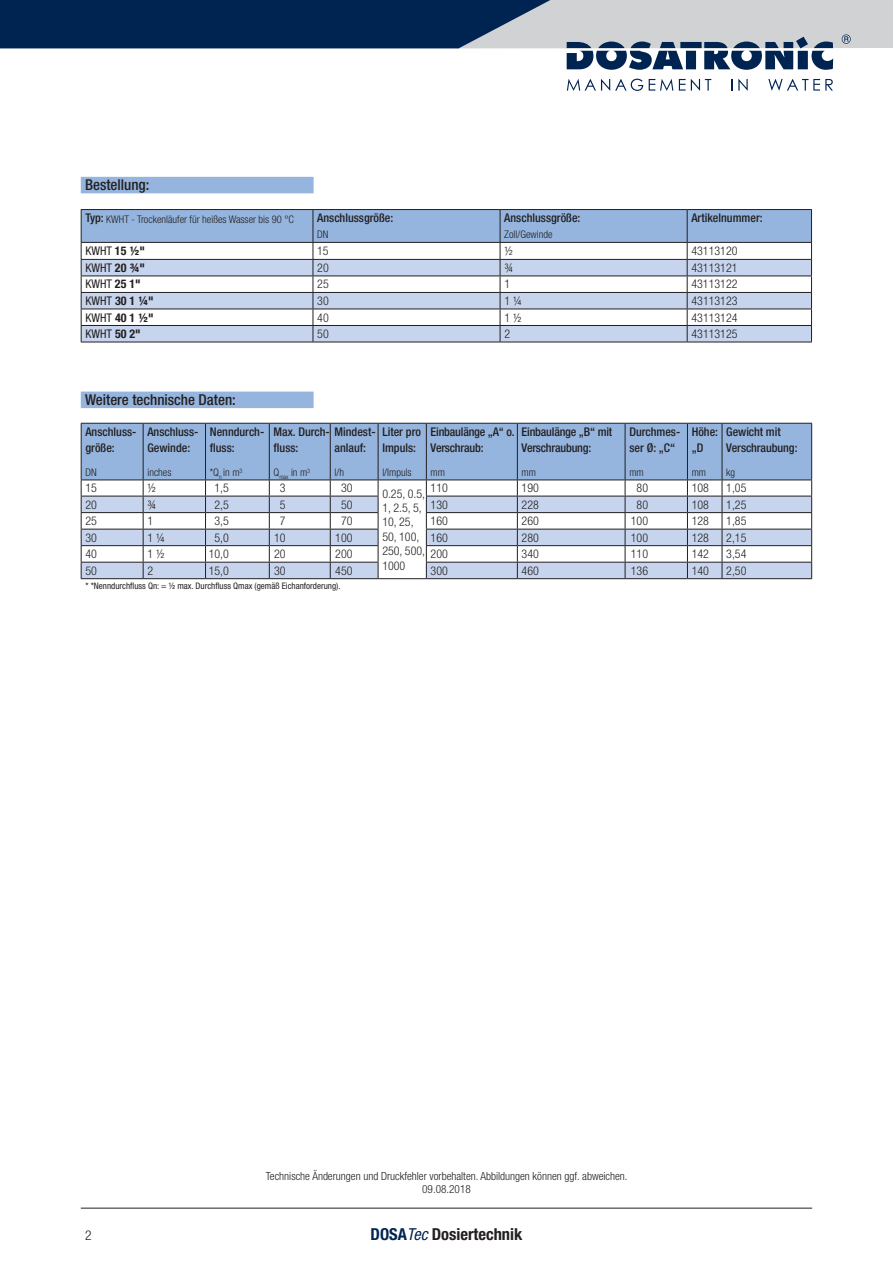
<style>
.page{position:relative;width:893px;height:1263px;background:#fff}
.page>*{position:absolute;margin:0;border:0;box-sizing:border-box;transform-origin:0 0}
.t1{font:700 condensed 16.5px "Helvetica Neue LT Pro";color:#231f20}
.t2{font:500 condensed 15px "Helvetica Neue LT Pro";color:#231f20}
.t3{font:300 condensed 13.5px "Helvetica Neue LT Pro";color:#231f20}
.t4{font:300 condensed 12px/14.4px "Helvetica Neue LT Pro";color:#231f20}
.t5{font:500 condensed 12px/16.5px "Helvetica Neue LT Pro";color:#231f20}
.t6{font:condensed 12px "Helvetica Neue LT Pro";color:#231f20}
.t7{font:700 condensed 12px "Helvetica Neue LT Pro";color:#231f20}
.t8{font:300 condensed 11.25px/13.5px "Helvetica Neue LT Pro";color:#231f20;text-align:center}
.t9{font:300 condensed 10.5px "Helvetica Neue LT Pro";color:#231f20}
.t10{font:condensed 9px "Helvetica Neue LT Pro";color:#231f20}
.s1{font-weight:500;font-size:12px}
.s2{font-weight:700}
.s3{font-weight:400}
.s4{color:#002451}
.s5{font-weight:400;font-style:italic;color:#002451}
</style>
<div class="page">
<svg style="left:567px;top:79px;width:76px;height:12px"></svg>
<svg style="left:649px;top:79px;width:24px;height:12px"></svg>
<svg style="left:679px;top:79px;width:32px;height:12px"></svg>
<svg style="left:731px;top:79px;width:1px;height:12px"></svg>
<svg style="left:738px;top:79px;width:10px;height:12px"></svg>
<svg style="left:768px;top:79px;width:65px;height:12px"></svg>
<svg style="left:0;top:0;width:893px;height:70px"></svg>
<hr style="left:81px;top:1208px;width:731px;height:1px;background:#231f20">
<div style="left:81px;top:392px;width:233px;height:16px;background:#95b5de"></div>
<hr style="left:81px;top:578px;width:62px;height:1px;background:#231f20">
<hr style="left:143px;top:578px;width:63px;height:1px;background:#231f20">
<hr style="left:206px;top:578px;width:63px;height:1px;background:#231f20">
<hr style="left:269px;top:578px;width:61px;height:1px;background:#231f20">
<hr style="left:330px;top:578px;width:48px;height:1px;background:#231f20">
<hr style="left:426px;top:578px;width:91px;height:1px;background:#231f20">
<hr style="left:517px;top:578px;width:108px;height:1px;background:#231f20">
<hr style="left:625px;top:578px;width:62px;height:1px;background:#231f20">
<hr style="left:687px;top:578px;width:35px;height:1px;background:#231f20">
<hr style="left:722px;top:578px;width:90px;height:1px;background:#231f20">
<svg style="left:81px;top:423px;width:731px;height:155px"></svg>
<hr style="left:378px;top:578px;width:48px;height:1px;background:#231f20">
<div style="left:81px;top:177px;width:233px;height:16px;background:#95b5de"></div>
<hr style="left:81px;top:209px;width:232px;height:1px;background:#231f20">
<hr style="left:81px;top:342px;width:232px;height:1px;background:#231f20">
<hr style="left:313px;top:209px;width:187px;height:1px;background:#231f20">
<hr style="left:500px;top:209px;width:187px;height:1px;background:#231f20">
<hr style="left:687px;top:209px;width:125px;height:1px;background:#231f20">
<hr style="left:313px;top:342px;width:187px;height:1px;background:#231f20">
<hr style="left:500px;top:342px;width:187px;height:1px;background:#231f20">
<hr style="left:687px;top:342px;width:125px;height:1px;background:#231f20">
<svg style="left:81px;top:210px;width:731px;height:132px"></svg>
<p class="t2" style="left:85px;top:176px;width:66px">Bestellung:</p>
<p class="t9" style="left:85px;top:213px;width:210px"><span class="s1">Typ:</span> KWHT - Trockenläufer für heißes Wasser bis 90 °C</p>
<p class="t5" style="left:317px;top:209px;width:78px">Anschlussgröße:</p>
<p class="t9" style="left:317px;top:228px;width:13px">DN</p>
<p class="t5" style="left:504px;top:209px;width:78px">Anschlussgröße:</p>
<p class="t9" style="left:504px;top:228px;width:50px">Zoll/Gewinde</p>
<p class="t5" style="left:691px;top:209px;width:73px">Artikelnummer:</p>
<p class="t6" style="left:85px;top:244px;width:61px">KWHT <span class="s2">15 ½"</span></p>
<p class="t4" style="left:317px;top:244px;width:13px">15</p>
<p class="t4" style="left:504px;top:244px;width:10px">½</p>
<p class="t4" style="left:691px;top:244px;width:48px">43113120</p>
<p class="t6" style="left:85px;top:261px;width:61px">KWHT <span class="s2">20 ¾"</span></p>
<p class="t4" style="left:317px;top:260px;width:13px">20</p>
<p class="t4" style="left:504px;top:260px;width:10px">¾</p>
<p class="t4" style="left:691px;top:260px;width:48px">43113121</p>
<p class="t6" style="left:85px;top:277px;width:57px">KWHT <span class="s2">25 1"</span></p>
<p class="t4" style="left:317px;top:277px;width:13px">25</p>
<p class="t4" style="left:504px;top:277px;width:7px">1</p>
<p class="t4" style="left:691px;top:277px;width:48px">43113122</p>
<p class="t7" style="left:85px;top:294px;width:70px"><span class="s3">KWHT</span> 30 1 ¼"</p>
<p class="t4" style="left:317px;top:293px;width:13px">30</p>
<p class="t4" style="left:504px;top:293px;width:19px">1 ¼</p>
<p class="t4" style="left:691px;top:293px;width:48px">43113123</p>
<p class="t7" style="left:85px;top:310px;width:70px"><span class="s3">KWHT</span> 40 1 ½"</p>
<p class="t4" style="left:317px;top:310px;width:13px">40</p>
<p class="t4" style="left:504px;top:310px;width:19px">1 ½</p>
<p class="t4" style="left:691px;top:310px;width:48px">43113124</p>
<p class="t6" style="left:85px;top:327px;width:57px">KWHT <span class="s2">50 2"</span></p>
<p class="t4" style="left:317px;top:326px;width:13px">50</p>
<p class="t4" style="left:504px;top:326px;width:7px">2</p>
<p class="t4" style="left:691px;top:326px;width:48px">43113125</p>
<p class="t2" style="left:85px;top:391px;width:152px">Weitere technische Daten:</p>
<p class="t5" style="left:85px;top:423px;width:53px">Anschluss&shy;größe:</p>
<p class="t9" style="left:85px;top:466px;width:13px">DN</p>
<p class="t5" style="left:147px;top:423px;width:53px">Anschluss-<br>Gewinde:</p>
<p class="t9" style="left:147px;top:466px;width:26px">inches</p>
<p class="t5" style="left:210px;top:423px;width:56px">Nenndurch&shy;fluss:</p>
<p class="t9" style="left:210px;top:466px;width:34px">*Q<sub>n</sub> in m<sup>3</sup></p>
<p class="t5" style="left:274px;top:423px;width:104px">Max. Durch- Mindest&shy;fluss:</p>
<p class="t9" style="left:274px;top:466px;width:38px">Q<sub>max</sub> in m<sup>3</sup></p>
<p class="t5" style="left:382px;top:423px;width:40px">Liter pro<br>Impuls:</p>
<p class="t9" style="left:382px;top:466px;width:31px">l/Impuls</p>
<p class="t5" style="left:334px;top:440px;width:33px">anlauf:</p>
<p class="t9" style="left:334px;top:466px;width:11px">l/h</p>
<p class="t5" style="left:431px;top:423px;width:85px">Einbaulänge „A“ o.<br>Verschraub:</p>
<p class="t9" style="left:431px;top:466px;width:16px">mm</p>
<p class="t5" style="left:522px;top:423px;width:92px">Einbaulänge „B“ mit<br>Verschraubung:</p>
<p class="t9" style="left:522px;top:466px;width:16px">mm</p>
<p class="t5" style="left:629px;top:423px;width:52px">Durchmes&shy;ser Ø: „C“</p>
<p class="t9" style="left:629px;top:466px;width:16px">mm</p>
<p class="t5" style="left:692px;top:423px;width:28px">Höhe: „D</p>
<p class="t9" style="left:692px;top:466px;width:16px">mm</p>
<p class="t5" style="left:726px;top:423px;width:73px">Gewicht mit<br>Verschraubung:</p>
<p class="t9" style="left:726px;top:466px;width:10px">kg</p>
<p class="t4" style="left:85px;top:481px;width:13px">15</p>
<p class="t4" style="left:147px;top:481px;width:10px">½</p>
<p class="t4" style="left:214px;top:481px;width:16px">1,5</p>
<p class="t4" style="left:280px;top:481px;width:7px">3</p>
<p class="t4" style="left:341px;top:481px;width:13px">30</p>
<p class="t4" style="left:431px;top:481px;width:19px">110</p>
<p class="t4" style="left:522px;top:481px;width:19px">190</p>
<p class="t4" style="left:637px;top:481px;width:13px">80</p>
<p class="t4" style="left:692px;top:481px;width:19px">108</p>
<p class="t4" style="left:726px;top:481px;width:22px">1,05</p>
<p class="t4" style="left:382px;top:486px;width:44px">0.25, 0.5,<br>1, 2.5, 5,<br>10, 25,<br>50, 100,<br>250, 500,<br>1000</p>
<p class="t4" style="left:85px;top:497px;width:13px">20</p>
<p class="t4" style="left:147px;top:497px;width:10px">¾</p>
<p class="t4" style="left:214px;top:497px;width:16px">2,5</p>
<p class="t4" style="left:280px;top:497px;width:7px">5</p>
<p class="t4" style="left:341px;top:497px;width:13px">50</p>
<p class="t4" style="left:431px;top:497px;width:19px">130</p>
<p class="t4" style="left:522px;top:497px;width:19px">228</p>
<p class="t4" style="left:637px;top:497px;width:13px">80</p>
<p class="t4" style="left:692px;top:497px;width:19px">108</p>
<p class="t4" style="left:726px;top:497px;width:22px">1,25</p>
<p class="t4" style="left:85px;top:514px;width:13px">25</p>
<p class="t4" style="left:147px;top:514px;width:7px">1</p>
<p class="t4" style="left:214px;top:514px;width:16px">3,5</p>
<p class="t4" style="left:280px;top:514px;width:7px">7</p>
<p class="t4" style="left:341px;top:514px;width:13px">70</p>
<p class="t4" style="left:431px;top:514px;width:19px">160</p>
<p class="t4" style="left:522px;top:514px;width:19px">260</p>
<p class="t4" style="left:631px;top:514px;width:19px">100</p>
<p class="t4" style="left:692px;top:514px;width:19px">128</p>
<p class="t4" style="left:726px;top:514px;width:22px">1,85</p>
<p class="t4" style="left:85px;top:530px;width:13px">30</p>
<p class="t4" style="left:147px;top:530px;width:19px">1 ¼</p>
<p class="t4" style="left:214px;top:530px;width:16px">5,0</p>
<p class="t4" style="left:274px;top:530px;width:13px">10</p>
<p class="t4" style="left:335px;top:530px;width:19px">100</p>
<p class="t4" style="left:431px;top:530px;width:19px">160</p>
<p class="t4" style="left:522px;top:530px;width:19px">280</p>
<p class="t4" style="left:631px;top:530px;width:19px">100</p>
<p class="t4" style="left:692px;top:530px;width:19px">128</p>
<p class="t4" style="left:726px;top:530px;width:22px">2,15</p>
<p class="t4" style="left:85px;top:547px;width:13px">40</p>
<p class="t4" style="left:147px;top:547px;width:19px">1 ½</p>
<p class="t4" style="left:209px;top:547px;width:22px">10,0</p>
<p class="t4" style="left:274px;top:547px;width:13px">20</p>
<p class="t4" style="left:335px;top:547px;width:19px">200</p>
<p class="t4" style="left:431px;top:547px;width:19px">200</p>
<p class="t4" style="left:522px;top:547px;width:19px">340</p>
<p class="t4" style="left:631px;top:547px;width:19px">110</p>
<p class="t4" style="left:692px;top:547px;width:19px">142</p>
<p class="t4" style="left:726px;top:547px;width:22px">3,54</p>
<p class="t4" style="left:85px;top:563px;width:13px">50</p>
<p class="t4" style="left:147px;top:563px;width:7px">2</p>
<p class="t4" style="left:209px;top:563px;width:22px">15,0</p>
<p class="t4" style="left:274px;top:563px;width:13px">30</p>
<p class="t4" style="left:335px;top:563px;width:19px">450</p>
<p class="t4" style="left:431px;top:563px;width:19px">300</p>
<p class="t4" style="left:522px;top:563px;width:19px">460</p>
<p class="t4" style="left:631px;top:563px;width:19px">136</p>
<p class="t4" style="left:692px;top:563px;width:19px">140</p>
<p class="t4" style="left:726px;top:563px;width:22px">2,50</p>
<p class="t10" style="left:85px;top:580px;width:257px">* *Nenndurchfluss Qn: = ½ max. Durchfluss Qmax (gemäß Eichanforderung).</p>
<p class="t8" style="left:266px;top:1169px;width:363px">Technische Änderungen und Druckfehler vorbehalten. Abbildungen können ggf. abweichen.<br>09.08.2018</p>
<p class="t3" style="left:85px;top:1227px;width:8px">2</p>
<h1 class="t1" style="left:371px;top:1224px;width:153px"><span class="s4">DOSA</span><span class="s5">Tec</span> Dosiertechnik</h1>
</div>
